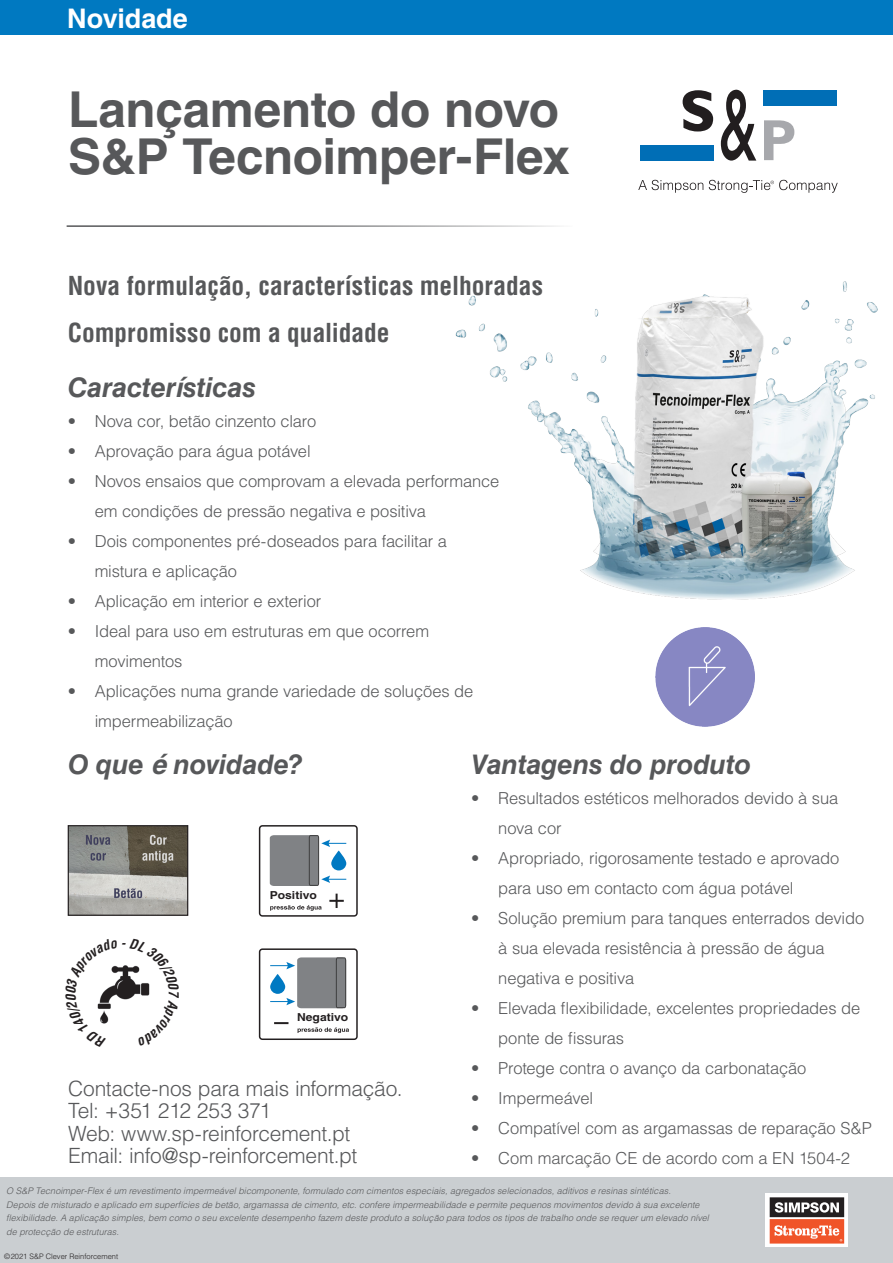
<style>
.page{position:relative;width:893px;height:1263px;background:#fff}
.page>*{position:absolute;margin:0;border:0;box-sizing:border-box;transform-origin:0 0}
.t1{font:700 49.5px/47.5px "Helvetica LT Std";letter-spacing:-.01em;color:#57585a}
.t2{font:italic 700 27px "Helvetica LT Std";letter-spacing:-.01em;color:#57585a}
.t3{font:700 27px "Helvetica LT Std";letter-spacing:-.005em;color:#fff}
.t4{font:700 condensed 25.5px/47.5px "Helvetica LT Std";color:#57585a}
.t5{font:300 21px "Helvetica LT Std";letter-spacing:-.015em;color:#57585a}
.t6{font:300 16.5px/30px "Helvetica LT Std";letter-spacing:-.01em;color:#57585a}
.t7{font:700 10.95px "Helvetica LT Std";color:#231f20;scale:1.1 1}
.t8{font:italic 300 9px/13.5px "Helvetica LT Std";letter-spacing:.01em;color:#57585a}
.t9{font:300 7.5px "Helvetica LT Std";color:#231f20}
</style>
<div class="page">
<div style="left:0;top:1178px;width:893px;height:85px;background:#caced1"></div>
<div style="left:640px;top:145px;width:74px;height:15px;background:#006eb6"></div>
<div style="left:764px;top:90px;width:73px;height:15px;background:#006eb6"></div>
<svg style="left:683px;top:90px;width:30px;height:41px"></svg>
<svg style="left:721px;top:89px;width:35px;height:72px"></svg>
<svg style="left:764px;top:120px;width:30px;height:40px"></svg>
<svg style="left:638px;top:180px;width:65px;height:13px"></svg>
<svg style="left:709px;top:180px;width:129px;height:13px"></svg>
<img style="left:656px;top:628px;width:98px;height:98px">
<img style="left:455px;top:281px;width:423px;height:319px">
<svg style="left:766px;top:1193px;width:82px;height:54px"></svg>
<svg style="left:770px;top:1197px;width:74px;height:46px;background:#b2705e"></svg>
<div style="left:0;top:0;width:893px;height:34px;background:#0079c1"></div>
<hr style="left:67px;top:225px;width:506px;height:2px;background:#57585a">
<img style="left:70px;top:827px;width:116px;height:87px">
<div style="left:68px;top:825px;width:120px;height:91px;border:1px solid #231f20"></div>
<div style="left:259px;top:825px;width:99px;height:92px;border:1px solid #231f20;border-radius:3px"></div>
<svg style="left:270px;top:905px;width:52px;height:6px"></svg>
<svg style="left:329px;top:894px;width:15px;height:14px"></svg>
<svg style="left:270px;top:835px;width:76px;height:51px"></svg>
<svg style="left:331px;top:850px;width:15px;height:20px"></svg>
<div style="left:259px;top:948px;width:99px;height:92px;border:1px solid #231f20;border-radius:3px"></div>
<svg style="left:298px;top:1027px;width:51px;height:6px"></svg>
<svg style="left:274px;top:1022px;width:14px;height:2px"></svg>
<svg style="left:270px;top:957px;width:76px;height:51px"></svg>
<svg style="left:270px;top:974px;width:15px;height:20px"></svg>
<svg style="left:97px;top:965px;width:53px;height:59px"></svg>
<p class="t3" style="left:67px;top:2px;width:122px">Novidade</p>
<p class="t1" style="left:68px;top:85px;width:503px">Lançamento do novo<br>S&amp;P Tecnoimper-Flex</p>
<p class="t4" style="left:68px;top:261px;width:477px">Nova formulação, características melhoradas<br>Compromisso com a qualidade</p>
<p class="t2" style="left:68px;top:371px;width:190px">Características</p>
<p class="t6" style="left:68px;top:406px;width:250px">• Nova cor, betão cinzento claro</p>
<p class="t6" style="left:68px;top:436px;width:244px">• Aprovação para água potável</p>
<p class="t6" style="left:95px;top:466px;width:406px;text-indent:-27px">• Novos ensaios que comprovam a elevada performance em condições de pressão negativa e positiva</p>
<p class="t6" style="left:95px;top:526px;width:354px;text-indent:-27px">• Dois componentes pré-doseados para facilitar a mistura e aplicação</p>
<p class="t6" style="left:68px;top:586px;width:255px">• Aplicação em interior e exterior</p>
<p class="t6" style="left:95px;top:616px;width:336px;text-indent:-27px">• Ideal para uso em estruturas em que ocorrem movimentos</p>
<p class="t6" style="left:95px;top:676px;width:380px;text-indent:-27px">• Aplicações numa grande variedade de soluções de impermeabilização</p>
<p class="t2" style="left:471px;top:748px;width:281px">Vantagens do produto</p>
<p class="t6" style="left:498px;top:783px;width:341px;text-indent:-27px">• Resultados estéticos melhorados devido à sua nova cor</p>
<p class="t6" style="left:498px;top:843px;width:343px;text-indent:-27px">• Apropriado, rigorosamente testado e aprovado para uso em contacto com água potável</p>
<p class="t6" style="left:498px;top:903px;width:367px;text-indent:-27px">• Solução premium para tanques enterrados devido à sua elevada resistência à pressão de água negativa e positiva</p>
<p class="t6" style="left:498px;top:993px;width:364px;text-indent:-27px">• Elevada flexibilidade, excelentes propriedades de ponte de fissuras</p>
<p class="t6" style="left:471px;top:1053px;width:337px">• Protege contra o avanço da carbonatação</p>
<p class="t6" style="left:471px;top:1083px;width:123px">• Impermeável</p>
<p class="t6" style="left:471px;top:1113px;width:402px">• Compatível com as argamassas de reparação S&amp;P</p>
<p class="t6" style="left:471px;top:1143px;width:380px">• Com marcação CE de acordo com a EN 1504-2</p>
<p class="t2" style="left:68px;top:748px;width:237px">O que é novidade?</p>
<p class="t7" style="left:270px;top:888px;width:44px">Positivo</p>
<p class="t7" style="left:297px;top:1010px;width:48px">Negativo</p>
<p class="t5" style="left:68px;top:1075px;width:336px">Contacte-nos para mais informação.</p>
<p class="t5" style="left:68px;top:1098px;width:205px">Tel: +351 212 253 371</p>
<p class="t5" style="left:68px;top:1120px;width:284px">Web: www.sp-reinforcement.pt</p>
<p class="t5" style="left:68px;top:1143px;width:291px">Email: info@sp-reinforcement.pt</p>
<p class="t8" style="left:6px;top:1184px;width:704px">O S&amp;P Tecnoimper-Flex é um revestimento impermeável bicomponente, formulado com cimentos especiais, agregados selecionados, aditivos e resinas sintéticas.<br>Depois de misturado e aplicado em superfícies de betão, argamassa de cimento, etc. confere impermeabilidade e permite pequenos movimentos devido à sua excelente flexibilidade. A aplicação simples, bem como o seu excelente desempenho fazem deste produto a solução para todos os tipos de trabalho onde se requer um elevado nível de protecção de estruturas.</p>
<p class="t9" style="left:4px;top:1252px;width:116px">©2021 S&amp;P Clever Reinforcement</p>
</div>
